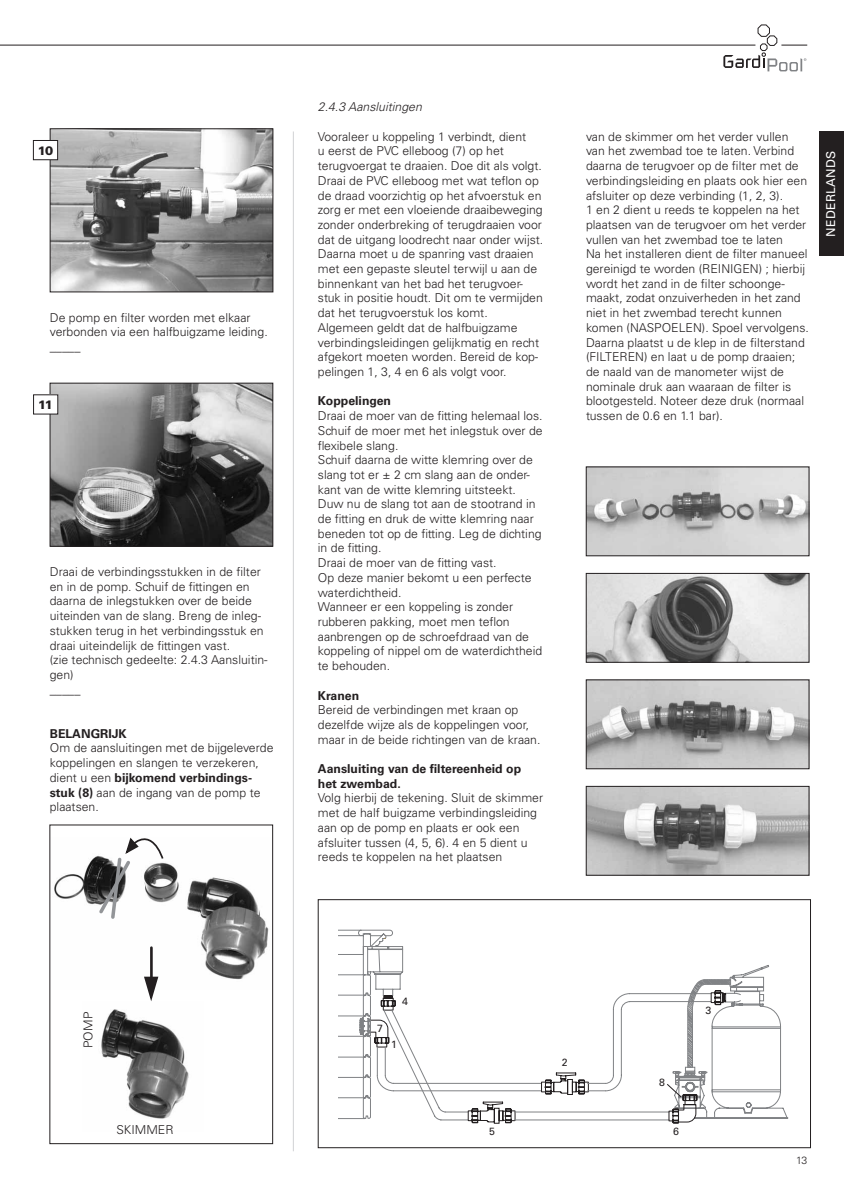
<style>
.page{position:relative;width:844px;height:1191px;background:#fff}
.page>*{position:absolute;margin:0;border:0;box-sizing:border-box;transform-origin:0 0}
.t1{font:300 12.25px/14.7px "Univers LT Std";color:#231f20}
.t2{font:700 12.25px/14.7px "Univers LT Std";color:#231f20}
.t3{font:italic 300 12.25px "Univers LT Std";color:#231f20}
.t4{font:12.25px "Univers LT Std";letter-spacing:.02em;color:#fff}
.t5{font:900 12.25px "Univers LT Std";color:#231f20}
.t6{font:10.5px "Univers LT Std";color:#231f20}
.t7{font:300 10.5px "Univers LT Std";color:#231f20}
.s1{font-weight:700}
</style>
<div class="page">
<div style="left:819px;top:131px;width:24px;height:124px;background:#231f20"></div>
<hr style="left:0;top:45px;width:755px;height:1px;background:#231f20">
<svg style="left:723px;top:24px;width:84px;height:47px"></svg>
<img style="left:54px;top:856px;width:215px;height:124px">
<div style="left:50px;top:824px;width:223px;height:319px;border:1px solid #231f20"></div>
<div style="left:318px;top:899px;width:492px;height:249px;border:1px solid #231f20"></div>
<img style="left:52px;top:130px;width:219px;height:160px">
<div style="left:50px;top:128px;width:223px;height:164px;border:1px solid #231f20"></div>
<img style="left:52px;top:385px;width:219px;height:159px">
<div style="left:50px;top:383px;width:223px;height:163px;border:1px solid #231f20"></div>
<img style="left:588px;top:469px;width:219px;height:85px">
<div style="left:586px;top:467px;width:223px;height:89px;border:1px solid #231f20"></div>
<img style="left:588px;top:575px;width:219px;height:85px">
<div style="left:586px;top:573px;width:223px;height:89px;border:1px solid #231f20"></div>
<img style="left:588px;top:681px;width:219px;height:86px">
<div style="left:586px;top:679px;width:223px;height:90px;border:1px solid #231f20"></div>
<img style="left:588px;top:788px;width:219px;height:85px">
<div style="left:586px;top:786px;width:223px;height:89px;border:1px solid #231f20"></div>
<hr style="left:293px;top:131px;width:1px;height:1020px;background:#d1d2d4">
<div style="left:33px;top:140px;width:25px;height:20px;background:#fff"></div>
<div style="left:33px;top:140px;width:25px;height:20px;border:1px solid #231f20"></div>
<div style="left:34px;top:395px;width:24px;height:19px;background:#fff"></div>
<svg style="left:338px;top:930px;width:442px;height:193px"></svg>
<img style="left:101px;top:1009px;width:88px;height:110px">
<svg style="left:96px;top:824px;width:68px;height:97px"></svg>
<hr style="left:150px;top:947px;width:3px;height:37px;background:#231f20">
<svg style="left:143px;top:975px;width:16px;height:25px"></svg>
<p class="t5" style="left:38px;top:142px;width:17px">10</p>
<p class="t1" style="left:50px;top:310px;width:219px;text-indent:9px">e pomp en filter worden met elkaar verbonden via een halfbuigzame leiding. _____</p>
<p class="t1" style="left:27px;top:310px;width:17px">D</p>
<p class="t5" style="left:38px;top:397px;width:16px">11</p>
<p class="t1" style="left:50px;top:564px;width:219px;text-indent:9px">raai de verbindingsstukken in de filter en in de pomp. Schuif de fittingen en daarna de inlegstukken over de beide uiteinden van de slang. Breng de inleg&shy;stukken terug in het verbindingsstuk en draai uiteindelijk de fittingen vast.<br>(zie technisch gedeelte: 2.4.3 Aansluitin&shy;gen)<br>_____</p>
<p class="t2" style="left:50px;top:726px;width:77px">Belangrij k</p>
<p class="t1" style="left:27px;top:741px;width:17px">O</p>
<p class="t1" style="left:27px;top:564px;width:17px">D</p>
<p class="t1" style="left:50px;top:741px;width:225px;text-indent:10px">m de aansluitingen met de bijgeleverde koppelingen en slangen te verzekeren, dient u een <span class="s1">bijkomend verbindings&shy;stuk (8)</span> aan de ingang van de pomp te plaatsen.</p>
<p class="t3" style="left:318px;top:100px;width:105px">2.4.3 Aansluitingen</p>
<p class="t1" style="left:318px;top:129px;width:227px">Vooraleer u koppeling 1 verbindt, dient<br>u eerst de PVC elleboog (7) op het terugvoergat te draaien. Doe dit als volgt.<br>Draai de PVC elleboog met wat teflon op de draad voorzichtig op het afvoerstuk en zorg er met een vloeiende draaibeweging zonder onderbreking of terugdraaien voor dat de uitgang loodrecht naar onder wijst.<br>Daarna moet u de spanring vast draaien met een gepaste sleutel terwijl u aan de binnenkant van het bad het terugvoer&shy;stuk in positie houdt. Dit om te vermijden dat het terugvoerstuk los komt.<br>Algemeen geldt dat de halfbuigzame verbindingsleidingen gelijkmatig en recht afgekort moeten worden. Bereid de kop&shy;pelingen 1, 3, 4 en 6 als volgt voor.</p>
<p class="t2" style="left:318px;top:394px;width:75px">Koppelingen</p>
<p class="t1" style="left:318px;top:408px;width:226px">Draai de moer van de fitting helemaal los.<br>Schuif de moer met het inlegstuk over de flexibele slang.<br>Schuif daarna de witte klemring over de slang tot er ± 2 cm slang aan de onder&shy;kant van de witte klemring uitsteekt.</p>
<p class="t1" style="left:295px;top:496px;width:17px">D</p>
<p class="t1" style="left:318px;top:496px;width:225px;text-indent:9px">uw nu de slang tot aan de stootrand in de fitting en druk de witte klemring naar beneden tot op de fitting. Leg de dichting in de fitting.</p>
<p class="t1" style="left:295px;top:555px;width:17px">D</p>
<p class="t1" style="left:326px;top:555px;width:171px">raai de moer van de fitting vast.</p>
<p class="t1" style="left:295px;top:570px;width:17px">O</p>
<p class="t1" style="left:318px;top:570px;width:226px;text-indent:10px">p deze manier bekomt u een perfecte waterdichtheid.<br>Wanneer er een koppeling is zonder rubberen pakking, moet men teflon aanbrengen op de schroefdraad van de koppeling of nippel om de waterdichtheid te behouden.</p>
<p class="t2" style="left:318px;top:688px;width:43px">Kranen</p>
<p class="t1" style="left:318px;top:702px;width:224px">Bereid de verbindingen met kraan op dezelfde wijze als de koppelingen voor, maar in de beide richtingen van de kraan.</p>
<p class="t2" style="left:318px;top:761px;width:205px">Aansluiting van de filtereenheid op het zwembad.</p>
<p class="t1" style="left:318px;top:790px;width:227px">Volg hierbij de tekening. Sluit de skimmer met de half buigzame verbindingsleiding aan op de pomp en plaats er ook een afsluiter tussen (4, 5, 6). 4 en 5 dient u reeds te koppelen na het plaatsen</p>
<p class="t1" style="left:586px;top:129px;width:223px">van de skimmer om het verder vullen van het zwembad toe te laten. Verbind daarna de terugvoer op de filter met de verbindingsleiding en plaats ook hier een afsluiter op deze verbinding (1, 2, 3).<br>1 en 2 dient u reeds te koppelen na het plaatsen van de terugvoer om het verder vullen van het zwembad toe te laten<br>Na het installeren dient de filter manueel gereinigd te worden (REI NIGE N) ; hierbij wordt het zand in de filter schoonge&shy;maakt, zodat onzuiverheden in het zand niet in het zwembad terecht kunnen komen (NASPOELE</p>
<p class="t1" style="left:586px;top:320px;width:224px;text-indent:107px">N). Spoel vervolgens.<br>Daarna plaatst u de klep in de filterstand (FILTE</p>
<p class="t1" style="left:586px;top:349px;width:219px;text-indent:34px">REN) en laat u de pomp draaien; de naald van de manometer wijst de nominale druk aan waaraan de filter is blootgesteld. Noteer deze druk (normaal tussen de 0.6 en 1.1 bar).</p>
<p class="t4" style="left:823px;top:236px;width:87px;rotate:-90deg">NEDERLANDS</p>
<p class="t1" style="left:81px;top:1048px;width:38px;rotate:-90deg">POMP</p>
<p class="t1" style="left:116px;top:1121px;width:59px">SKIMMER</p>
<p class="t6" style="left:377px;top:1021px;width:7px">7</p>
<p class="t6" style="left:402px;top:995px;width:7px">4</p>
<p class="t6" style="left:391px;top:1038px;width:7px">1</p>
<p class="t6" style="left:489px;top:1125px;width:7px">5</p>
<p class="t6" style="left:562px;top:1056px;width:7px">2</p>
<p class="t6" style="left:659px;top:1075px;width:7px">8</p>
<p class="t6" style="left:673px;top:1125px;width:7px">6</p>
<p class="t6" style="left:705px;top:1003px;width:7px">3</p>
<p class="t7" style="left:795px;top:1153px;width:13px">13</p>
</div>
